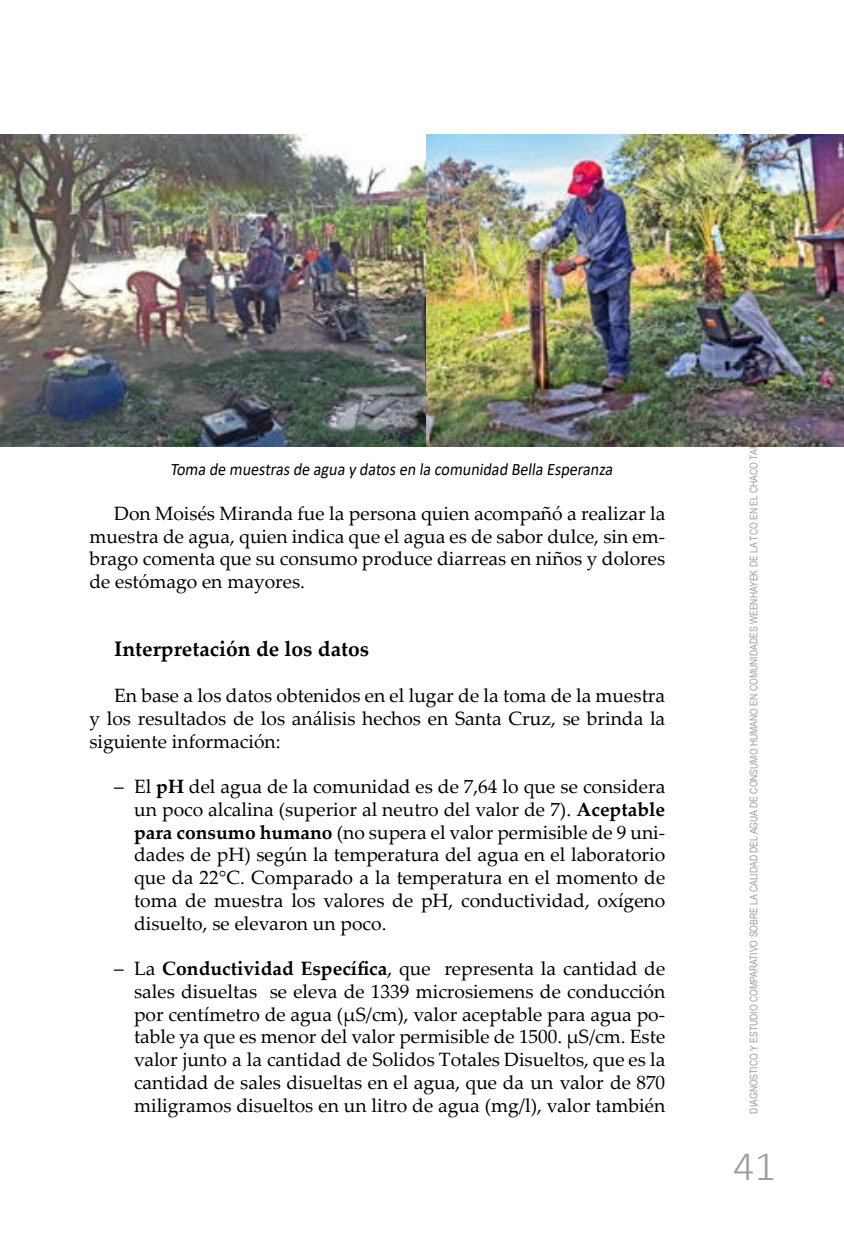
<style>
.page{position:relative;width:844px;height:1241px;background:#fff}
.page>*{position:absolute;margin:0;border:0;box-sizing:border-box;transform-origin:0 0}
.t1{font:300 42px "Calibri";color:#9d9d9c}
.t2{font:700 21px "Palatino Linotype";color:#000}
.t3{font:19.25px/22.8px "Palatino Linotype";color:#000;text-align:justify}
.t4{font:17.5px "Calibri";color:#000;scale:.92 1}
.t5{font:10.5px "Arial Narrow";color:#9d9d9c}
.s1{font-weight:700}
</style>
<div class="page">
<img style="left:426px;top:134px;width:417px;height:312px">
<img style="left:0;top:134px;width:426px;height:312px">
<p class="t4" style="left:170px;top:457px;width:486px">Toma de muestras de agua y datos en la comunidad Bella Esperanza</p>
<p class="t3" style="left:89px;top:501px;width:577px;text-indent:25px">Don Moisés Miranda fue la persona quien acompañó a realizar la muestra de agua, quien indica que el agua es de sabor dulce, sin em&shy;brago comenta que su consumo produce diarreas en niños y dolores de estómago en mayores.</p>
<p class="t2" style="left:114px;top:634px;width:256px">Interpretación de los datos</p>
<p class="t3" style="left:89px;top:683px;width:577px;text-indent:25px">En base a los datos obtenidos en el lugar de la toma de la muestra y los resultados de los análisis hechos en Santa Cruz, se brinda la siguiente información:</p>
<p class="t3" style="left:134px;top:774px;width:532px;text-indent:-20px">– El <span class="s1">pH</span> del agua de la comunidad es de 7,64 lo que se considera un poco alcalina (superior al neutro del valor de 7). <span class="s1">Aceptable para consumo humano</span> (no supera el valor permisible de 9 uni&shy;dades de pH) según la temperatura del agua en el laboratorio que da 22°C. Comparado a la temperatura en el momento de toma de muestra los valores de pH, conductividad, oxígeno disuelto, se elevaron un poco.</p>
<p class="t3" style="left:134px;top:956px;width:532px;text-indent:-20px">– La <span class="s1">Conductividad Específica</span>, que representa la cantidad de sales disueltas se eleva de 1339 microsiemens de conducción por centímetro de agua (µS/cm), valor aceptable para agua po&shy;table ya que es menor del valor permisible de 1500. µS/cm. Este valor junto a la cantidad de Solidos Totales Disueltos, que es la cantidad de sales disueltas en el agua, que da un valor de 870 miligramos disueltos en un litro de agua (mg/l), valor también</p>
<p class="t5" style="left:746px;top:1113px;width:697px;rotate:-90deg">DIAGNOSTICO Y ESTUDIO COMPARATIVO SOBRE LA CALIDAD DEL AGUA DE CONSUMO HUMANO EN COMUNIDADES WEENHAYEK DE LA TCO EN EL CHACO TARIJEÑO</p>
<h1 class="t1" style="left:733px;top:1139px;width:44px">41</h1>
</div>
